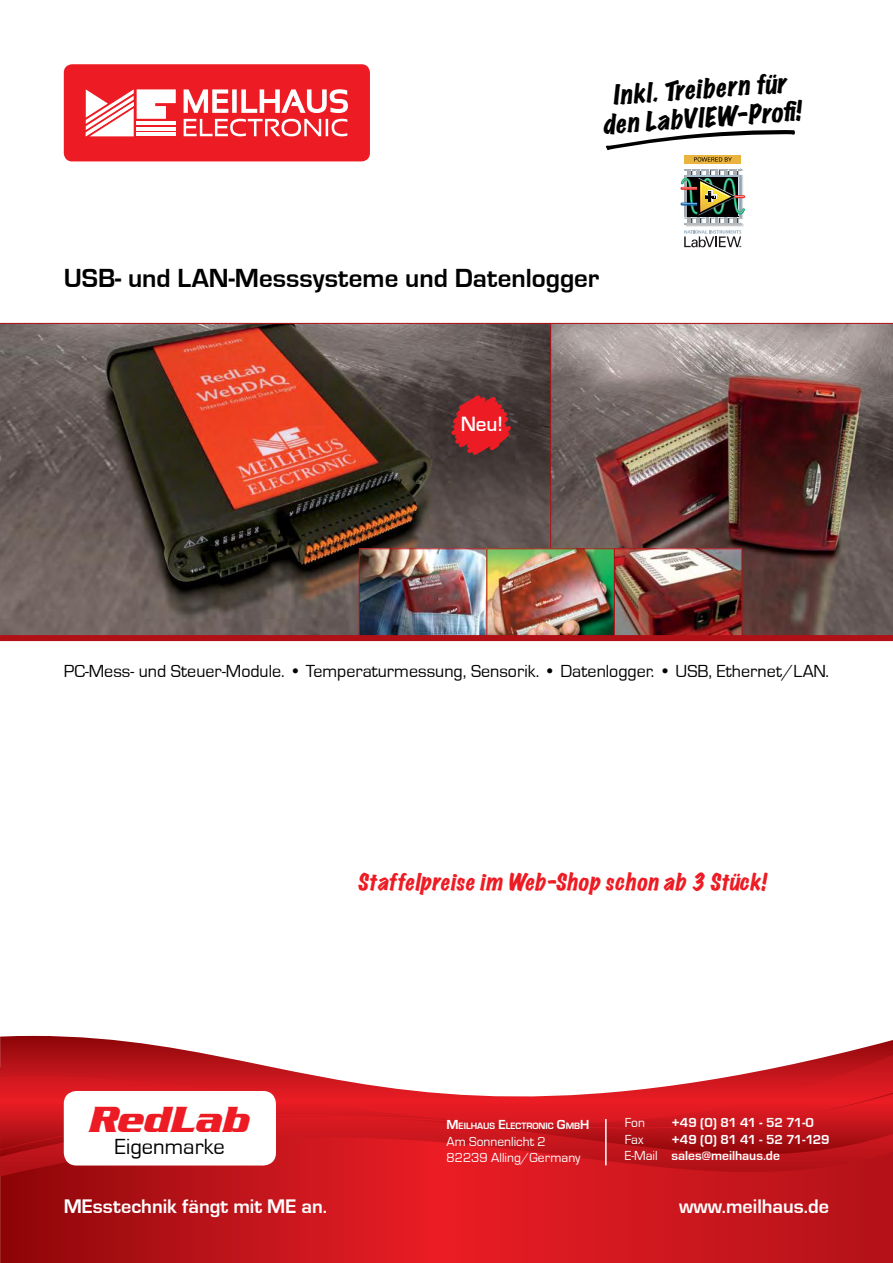
<style>
.page{position:relative;width:893px;height:1263px;background:#fff}
.page>*{position:absolute;margin:0;border:0;box-sizing:border-box;transform-origin:0 0}
.t1{font:italic 700 37.5px "Serpentine D";color:#ed1c24}
.t2{font:700 27px "Eurostile T";color:#000}
.t3{font:italic expanded 24px/28.8px "Marker Felt";color:#000;text-align:center}
.t4{font:22.5px "Eurostile T";color:#000}
.t5{font:500 21.3px "Eurostile T";color:#fff}
.t6{font:italic expanded 21px "Marker Felt";color:#ed1c24}
.t7{font:700 20.25px "Eurostile T";color:#fff}
.t8{font:18px "Eurostile T";color:#000}
.t9{font:700 13.5px/16.2px "Eurostile T";color:#fff}
.t10{font:13.5px/16.2px "Eurostile T";color:#fff}
.t11{font:700 9.45px "Eurostile T";color:#fff}
.s1{font-size:13.5px}
.s2{font-weight:400}
</style>
<div class="page">
<img style="left:551px;top:324px;width:342px;height:311px">
<img style="left:0;top:324px;width:550px;height:311px">
<img style="left:361px;top:550px;width:124px;height:85px">
<div style="left:359px;top:548px;width:128px;height:90px;border:1px solid #b01116"></div>
<img style="left:488px;top:550px;width:125px;height:85px">
<div style="left:486px;top:548px;width:129px;height:90px;border:1px solid #b01116"></div>
<img style="left:616px;top:550px;width:124px;height:85px">
<div style="left:614px;top:548px;width:128px;height:90px;border:1px solid #b01116"></div>
<hr style="left:0;top:323px;width:893px;height:1px;background:#b01116">
<div style="left:0;top:635px;width:893px;height:6px;background:#b01116"></div>
<hr style="left:550px;top:323px;width:1px;height:225px;background:#b01116">
<svg style="left:606px;top:130px;width:189px;height:20px"></svg>
<svg style="left:452px;top:397px;width:63px;height:59px;background:#af252a"></svg>
<svg style="left:0;top:1186px;width:893px;height:77px;background:#c4141b"></svg>
<svg style="left:0;top:1036px;width:893px;height:19px"></svg>
<svg style="left:0;top:1055px;width:893px;height:5px"></svg>
<svg style="left:0;top:1060px;width:893px;height:126px;background:#d2373c"></svg>
<div style="left:64px;top:64px;width:306px;height:97px;background:#ed1c24;border-radius:9px"></div>
<svg style="left:86px;top:89px;width:90px;height:47px"></svg>
<svg style="left:184px;top:119px;width:163px;height:17px"></svg>
<svg style="left:184px;top:89px;width:164px;height:24px"></svg>
<hr style="left:605px;top:1119px;width:2px;height:46px;background:#fff">
<div style="left:684px;top:155px;width:57px;height:9px;background:#eab33d"></div>
<svg style="left:680px;top:169px;width:65px;height:78px"></svg>
<svg style="left:694px;top:157px;width:38px;height:5px"></svg>
<div style="left:64px;top:1091px;width:212px;height:74px;background:#fff;border-radius:13px"></div>
<h3 class="t3" style="left:599px;top:81px;width:200px;rotate:-4deg">Inkl. Treibern für den LabVIEW-Profi !</h3>
<h2 class="t2" style="left:64px;top:263px;width:537px">USB- und LAN-Messsysteme und Datenlogger</h2>
<p class="t5" style="left:461px;top:413px;width:44px">Neu!</p>
<p class="t8" style="left:64px;top:661px;width:767px">PC-Mess- und Steuer-Module. • Temperaturmessung, Sensorik. • Datenlogger. • USB, Ethernet/LAN.</p>
<h1 class="t1" style="left:89px;top:1098px;width:162px">RedLab</h1>
<p class="t4" style="left:115px;top:1135px;width:111px">Eigenmarke</p>
<p class="t6" style="left:357px;top:865px;width:415px">Staffelpreiseim Web-Shop schonab3 Stück!</p>
<p class="t11" style="left:446px;top:1121px;width:143px"><span class="s1">M</span>EILHAUS <span class="s1">E</span>LECTRONIC <span class="s1">G</span>MB<span class="s1">H</span></p>
<p class="t10" style="left:446px;top:1133px;width:136px">Am Sonnenlicht 2<br>82239 Alling/Germany</p>
<p class="t10" style="left:625px;top:1115px;width:22px">Fon</p>
<p class="t9" style="left:671px;top:1115px;width:144px">+49 (0) 81 41 - 52 71-0</p>
<p class="t10" style="left:625px;top:1131px;width:20px">Fax</p>
<p class="t9" style="left:625px;top:1131px;width:206px;text-indent:47px">+49 (0) 81 41 - 52 71-129<br><span class="s2">E-Mail</span> sales@meilhaus.de</p>
<p class="t7" style="left:64px;top:1195px;width:265px">MEsstechnik fängt mit ME an.</p>
<p class="t7" style="left:679px;top:1195px;width:152px">www.meilhaus.de</p>
</div>
